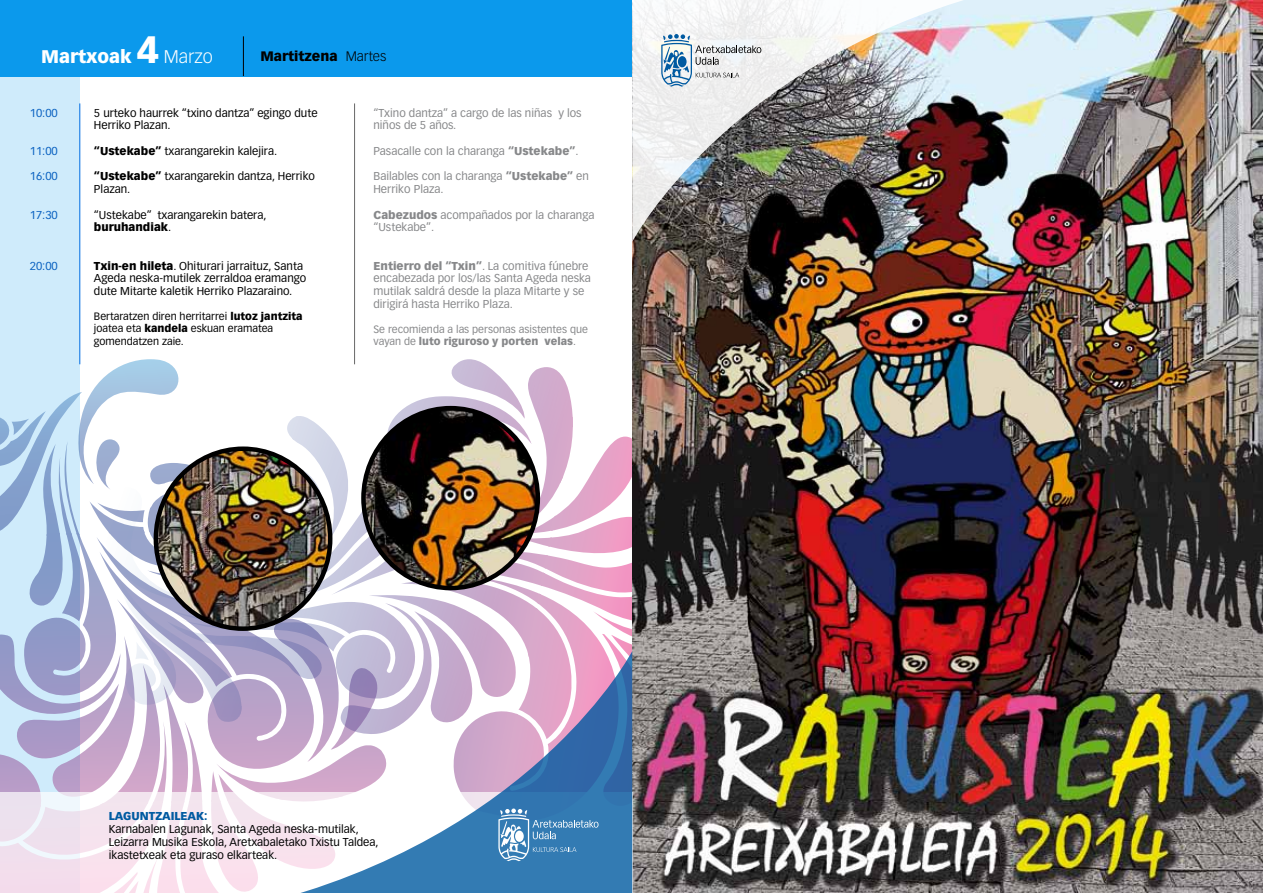
<style>
.page{position:relative;width:1263px;height:893px;background:#fff}
.page>*{position:absolute;margin:0;border:0;box-sizing:border-box;transform-origin:0 0}
.t1{font:900 18px "Vectora LH";color:#fff}
.t2{font:900 13.5px "Vectora LH";color:#000}
.t3{font:11.25px/12.8px "Vectora LH";color:#000}
.t4{font:11.25px/12.8px "Vectora LH";color:#87888a}
.t5{font:11.25px "Vectora LH";color:#0b62c1}
.t6{font:900 11.25px "Vectora LH";color:#005aa1}
.t7{font:10.5px/12.3px "Vectora LH";color:#000}
.t8{font:10.5px/12px "Vectora LH";color:#87888a}
.s1{font-size:37.5px}
.s2{font-weight:300}
.s3{font-weight:900}
</style>
<div class="page">
<div style="left:0;top:49px;width:79px;height:844px;background:#cfebfb"></div>
<div style="left:0;top:0;width:631px;height:76px;background:#0b99ec"></div>
<img style="left:632px;top:0;width:631px;height:893px">
<hr style="left:79px;top:103px;width:1px;height:261px;background:#006ce1">
<hr style="left:354px;top:103px;width:1px;height:261px;background:#000">
<hr style="left:243px;top:36px;width:1px;height:40px;background:#000">
<img style="left:632px;top:0;width:378px;height:242px">
<svg style="left:661px;top:34px;width:100px;height:53px"></svg>
<img style="left:0;top:359px;width:724px;height:534px">
<h1 class="t1" style="left:41px;top:46px;width:173px">Martxoak <span class="s1">4</span> <span class="s2">Marzo</span></h1>
<p class="t2" style="left:260px;top:48px;width:128px">Martitzena <span class="s2">Martes</span></p>
<p class="t5" style="left:30px;top:106px;width:30px">10:00</p>
<p class="t5" style="left:30px;top:144px;width:30px">11:00</p>
<p class="t5" style="left:30px;top:170px;width:30px">16:00</p>
<p class="t5" style="left:30px;top:208px;width:30px">17:30</p>
<p class="t5" style="left:30px;top:259px;width:30px">20:00</p>
<p class="t3" style="left:94px;top:106px;width:225px">5 urteko haurrek “txino dantza” egingo dute<br>Herriko Plazan.</p>
<p class="t3" style="left:94px;top:145px;width:185px"><span class="s3">“Ustekabe”</span> txarangarekin kalejira.</p>
<p class="t3" style="left:94px;top:170px;width:222px"><span class="s3">“Ustekabe”</span> txarangarekin dantza, Herriko<br>Plazan.</p>
<p class="t3" style="left:94px;top:208px;width:174px">“Ustekabe” txarangarekin batera, <span class="s3">buruhandiak</span>.</p>
<p class="t3" style="left:94px;top:259px;width:214px"><span class="s3">Txin-en hileta</span>. Ohiturari jarraituz, Santa<br>Ageda neska-mutilek zerraldoa eramango dute Mitarte kaletik Herriko Plazaraino.</p>
<p class="t7" style="left:94px;top:310px;width:210px">Bertaratzen diren herritarrei <span class="s3">lutoz jantzita </span>joatea eta <span class="s3">kandela</span> eskuan eramatea gomendatzen zaie.</p>
<p class="t4" style="left:373px;top:106px;width:210px">“Txino dantza” a cargo de las niñas y los niños de 5 años.</p>
<p class="t4" style="left:373px;top:145px;width:207px">Pasacalle con la charanga <span class="s3">“Ustekabe”</span>.</p>
<p class="t4" style="left:373px;top:170px;width:217px">Bailables con la charanga <span class="s3">“Ustekabe”</span> en<br>Herriko Plaza.</p>
<p class="t4" style="left:373px;top:208px;width:222px"><span class="s3">Cabezudos</span> acompañados por la charanga “Ustekabe”.</p>
<p class="t4" style="left:373px;top:259px;width:219px"><span class="s3">Entierro del “Txin”</span>. La comitiva fúnebre encabezada por los/las Santa Ageda neska mutilak saldrá desde la plaza Mitarte y se dirigirá hasta Herriko Plaza.</p>
<p class="t8" style="left:373px;top:323px;width:216px">Se recomienda a las personas asistentes que vayan de <span class="s3">luto riguroso y porten velas</span>.</p>
<p class="t6" style="left:109px;top:809px;width:100px">LAGUNTZAILEAK:</p>
<p class="t3" style="left:109px;top:823px;width:271px">Karnabalen Lagunak, Santa Ageda neska-mutilak,<br>Leizarra Musika Eskola, Aretxabaletako Txistu Taldea, ikastetxeak eta guraso elkarteak.</p>
</div>
